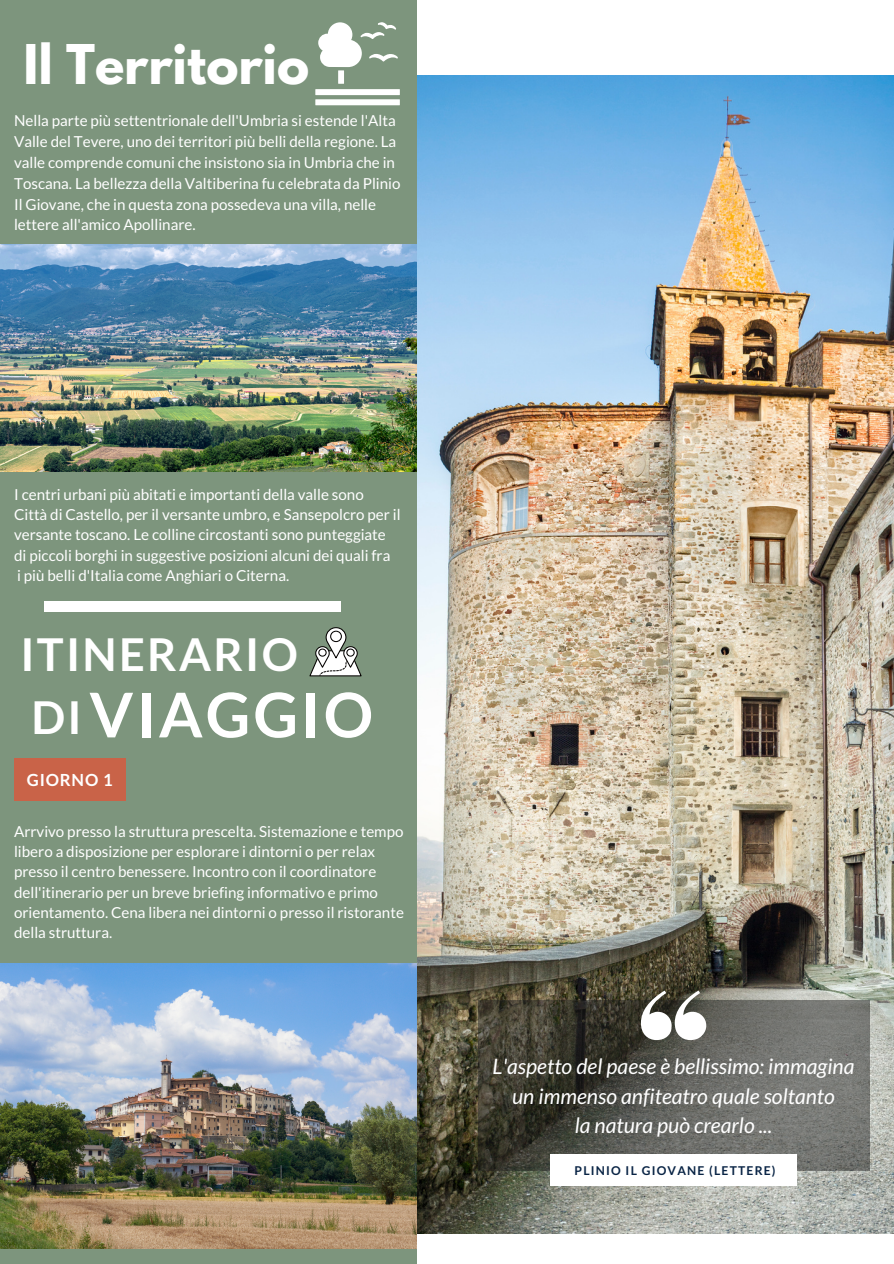
<style>
.page{position:relative;width:894px;height:1264px;background:#fff}
.page>*{position:absolute;margin:0;border:0;box-sizing:border-box;transform-origin:0 0}
.t1{font:700 61.65px "Lato";letter-spacing:.05em;color:#fff}
.t2{font:700 48.45px "League Spartan";color:#fff}
.t3{font:700 45.15px "Lato";letter-spacing:.05em;color:#fff}
.t4{font:italic 21.3px "Lato";color:#fff}
.t5{font:700 16.65px "Lato";letter-spacing:.05em;color:#fff}
.t6{font:15.15px/20.2px "Lato";color:#fff}
.t7{font:700 12.15px "Lato";letter-spacing:.1em;color:#092445}
</style>
<div class="page">
<img style="left:417px;top:75px;width:476px;height:1157px">
<svg style="left:477px;top:999px;width:391px;height:171px;background:#5a5a53"></svg>
<div style="left:0;top:0;width:417px;height:1263px;background:#7d957d"></div>
<div style="left:45px;top:601px;width:296px;height:10px;background:#fff"></div>
<svg style="left:640px;top:990px;width:66px;height:50px"></svg>
<div style="left:550px;top:1154px;width:246px;height:31px;background:#fff"></div>
<div style="left:14px;top:757px;width:112px;height:43px;background:#c96348"></div>
<img style="left:0;top:244px;width:417px;height:227px">
<img style="left:0;top:963px;width:416px;height:285px">
<svg style="left:309px;top:627px;width:52px;height:49px"></svg>
<div style="left:347px;top:649px;width:7px;height:7px;background:#fff;border-radius:50%"></div>
<div style="left:346px;top:648px;width:8px;height:8px;border:1px solid #040200;border-radius:50%"></div>
<svg style="left:315px;top:22px;width:85px;height:83px"></svg>
<p class="t2" style="left:23px;top:40px;width:287px">Il Territorio</p>
<p class="t6" style="left:14px;top:110px;width:388px;line-height:20.9px">Nella parte più settentrionale dell'Umbria si estende l'Alta Valle del Tevere, uno dei territori più belli della regione. La valle comprende comuni che insistono sia in Umbria che in Toscana. La bellezza della Valtiberina fu celebrata da Plinio Il Giovane, che in questa zona possedeva una villa, nelle lettere all'amico Apollinare.</p>
<p class="t6" style="left:14px;top:483px;width:351px">I centri urbani più abitati e importanti della valle sono</p>
<p class="t6" style="left:14px;top:504px;width:388px">Città di Castello, per il versante umbro, e Sansepolcro per il versante toscano. Le colline circostanti sono punteggiate di piccoli borghi in suggestive posizioni alcuni dei quali fra</p>
<p class="t6" style="left:17px;top:565px;width:274px">i più belli d'Italia come Anghiari o Citerna.</p>
<p class="t3" style="left:20px;top:626px;width:279px">ITINERARIO</p>
<p class="t3" style="left:31px;top:689px;width:52px">DI</p>
<p class="t1" style="left:89px;top:676px;width:285px">VIAGGIO</p>
<p class="t5" style="left:27px;top:769px;width:88px">GIORNO 1</p>
<p class="t6" style="left:14px;top:820px;width:391px">Arrvivo presso la struttura prescelta. Sistemazione e tempo libero a disposizione per esplorare i dintorni o per relax presso il centro benessere. Incontro con il coordinatore dell'itinerario per un breve briefing informativo e primo orientamento. Cena libera nei dintorni o presso il ristorante della struttura.</p>
<p class="t4" style="left:492px;top:1053px;width:363px">L'aspetto del paese è bellissimo: immagina</p>
<p class="t4" style="left:512px;top:1082px;width:324px">un immenso anfiteatro quale soltanto</p>
<p class="t4" style="left:574px;top:1111px;width:199px">la natura può crearlo ...</p>
<p class="t7" style="left:574px;top:1162px;width:202px">PLINIO IL GIOVANE (LETTERE)</p>
</div>
